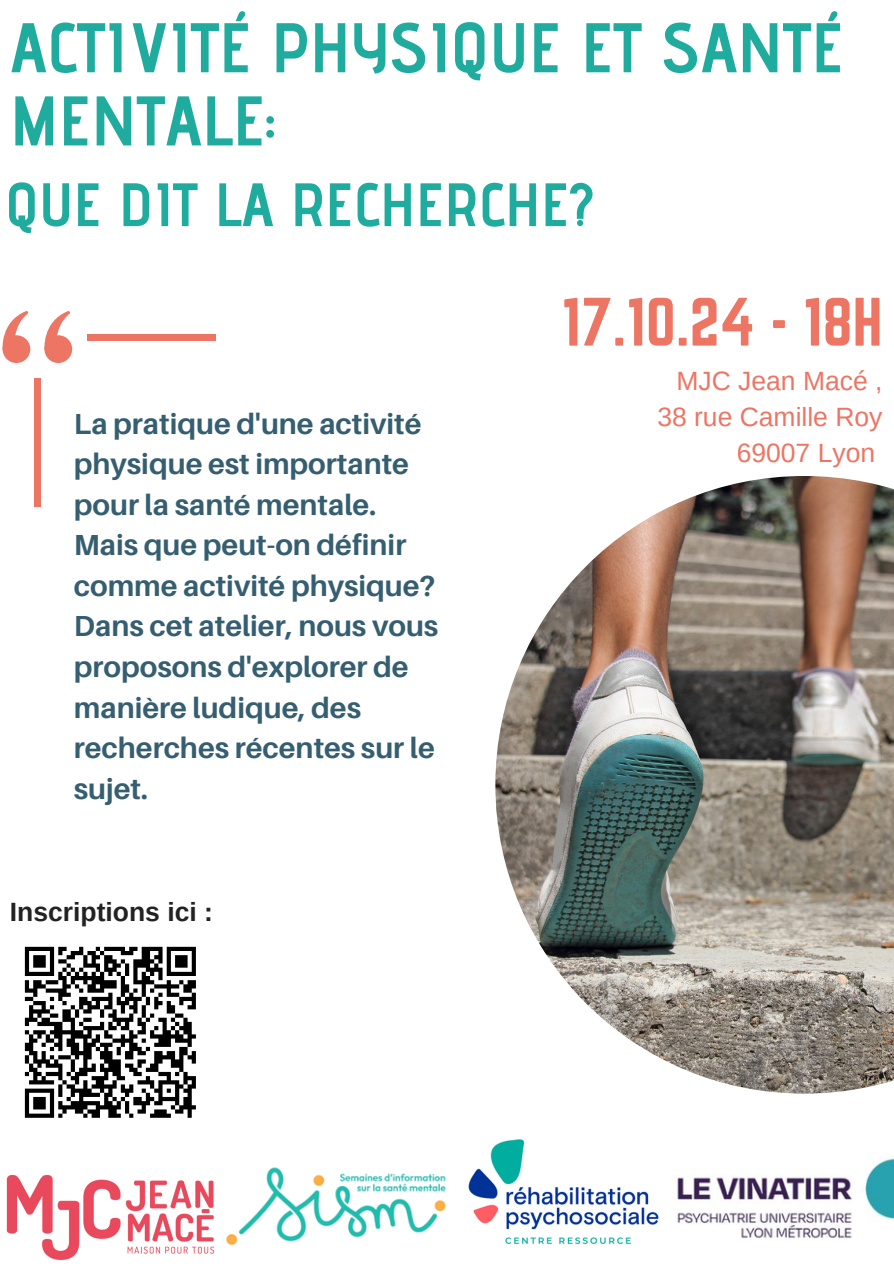
<style>
.page{position:relative;width:894px;height:1264px;background:#fff}
.page>*{position:absolute;margin:0;border:0;box-sizing:border-box;transform-origin:0 0}
.t1{font:700 70.05px/73.2px "Advent Pro";color:#1fac9e}
.t2{font:700 61.05px "Advent Pro";color:#1fac9e}
.t3{font:59.85px "Norwester";color:#ed7563}
.t4{font:700 28.95px/40.5px "Aileron";color:#355e71}
.t5{font:26.4px "Arimo";color:#ed7563}
.t6{font:700 26.4px "Arimo";color:#222}
</style>
<div class="page">
<img style="left:495px;top:476px;width:398px;height:617px">
<div style="left:44px;top:335px;width:28px;height:28px;background:#ed7563;border-radius:50%"></div>
<svg style="left:44px;top:311px;width:27px;height:47px"></svg>
<div style="left:3px;top:335px;width:27px;height:28px;background:#ed7563;border-radius:50%"></div>
<svg style="left:2px;top:311px;width:27px;height:47px"></svg>
<div style="left:34px;top:378px;width:7px;height:128px;background:#ed7563"></div>
<div style="left:87px;top:334px;width:128px;height:7px;background:#ed7563"></div>
<img style="left:226px;top:1167px;width:220px;height:79px">
<img style="left:6px;top:1174px;width:209px;height:86px">
<img style="left:468px;top:1139px;width:191px;height:105px">
<img style="left:677px;top:1158px;width:216px;height:81px">
<svg style="left:24px;top:946px;width:172px;height:172px"></svg>
<p class="t1" style="left:10px;top:10px;width:835px">ACTIVITÉ PHYSIQUE ET SANTÉ<br>MENTALE:</p>
<p class="t2" style="left:5px;top:167px;width:589px">QUE DIT LA RECHERCHE?</p>
<p class="t4" style="left:74px;top:403px;width:366px">La pratique d'une activité physique est importante pour la santé mentale.<br>Mais que peut-on définir comme activité physique?<br>Dans cet atelier, nous vous proposons d'explorer de manière ludique, des recherches récentes sur le sujet.</p>
<p class="t6" style="left:10px;top:897px;width:204px">Inscriptions ici :</p>
<p class="t3" style="left:561px;top:286px;width:322px">17.10.24 - 18H</p>
<p class="t5" style="left:676px;top:366px;width:207px">MJC Jean Macé ,</p>
<h5 class="t5" style="left:657px;top:402px;width:226px">38 rue Camille Roy</h5>
<p class="t5" style="left:736px;top:438px;width:140px">69007 Lyon</p>
</div>
